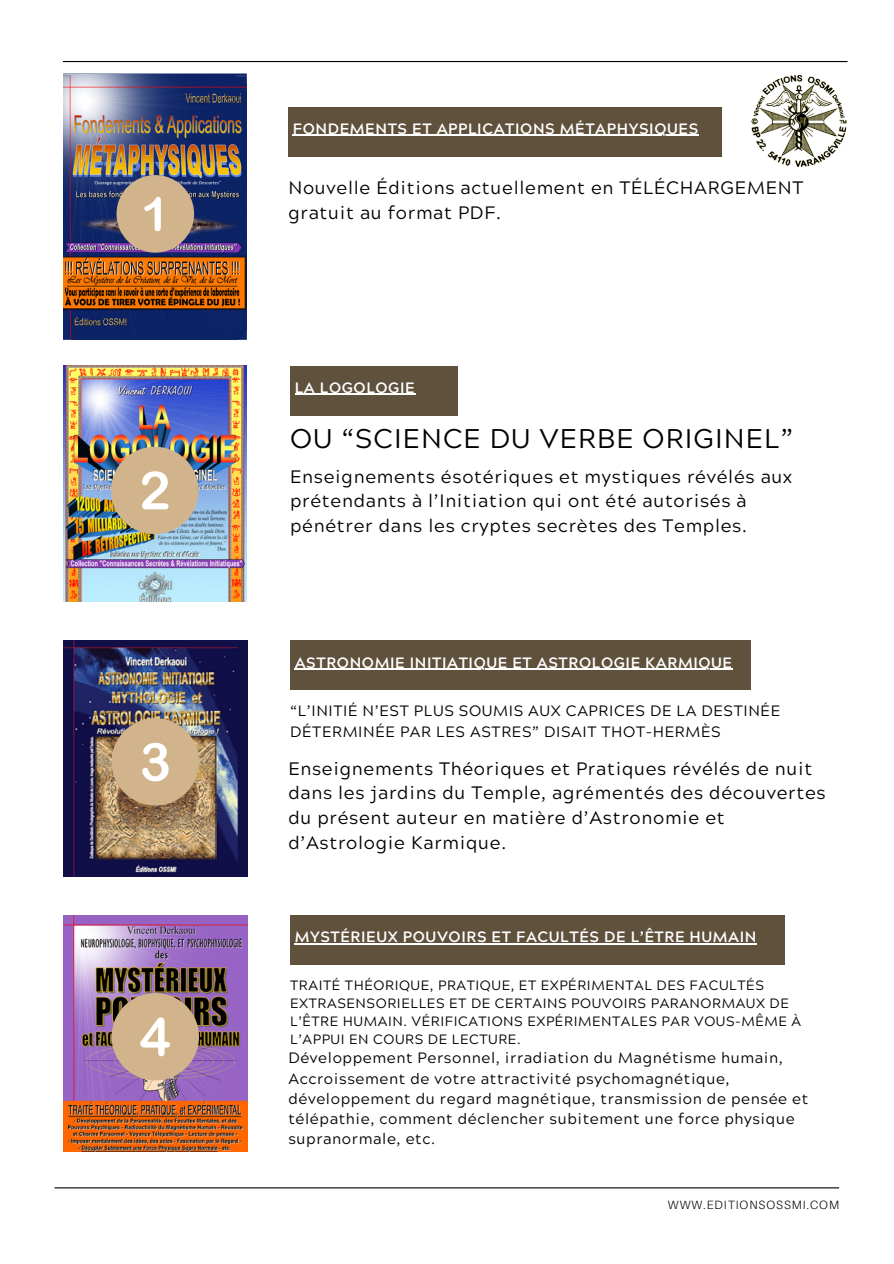
<style>
.page{position:relative;width:894px;height:1264px;background:#fff}
.page>*{position:absolute;margin:0;border:0;box-sizing:border-box;transform-origin:0 0}
.t1{font:27px "Acherus Grotesque";letter-spacing:.04em;color:#000}
.t2{font:18px/24.8px "Acherus Grotesque";letter-spacing:.04em;color:#000}
.t3{font:15px/20.2px "Acherus Grotesque";letter-spacing:.04em;color:#000}
.t4{font:700 15px "Acherus Grotesque";letter-spacing:.04em;color:#fff}
.t5{font:13.5px/18px "Acherus Grotesque";letter-spacing:.04em;color:#000}
.t6{font:300 12px "Aileron";letter-spacing:.08em;color:#000}
</style>
<div class="page">
<hr style="left:63px;top:61px;width:784px;height:1px;background:#000">
<hr style="left:55px;top:1187px;width:783px;height:1px;background:#000">
<img style="left:63px;top:73px;width:183px;height:267px">
<img style="left:63px;top:365px;width:183px;height:237px">
<img style="left:63px;top:640px;width:184px;height:236px">
<div style="left:288px;top:107px;width:433px;height:49px;background:#5f513c"></div>
<hr style="left:293px;top:135px;width:405px;height:1px;background:#fff">
<div style="left:290px;top:365px;width:167px;height:50px;background:#5f513c"></div>
<hr style="left:294px;top:394px;width:121px;height:1px;background:#fff">
<div style="left:290px;top:640px;width:460px;height:50px;background:#5f513c"></div>
<hr style="left:294px;top:668px;width:438px;height:1px;background:#fff">
<img style="left:63px;top:915px;width:184px;height:236px">
<div style="left:290px;top:915px;width:494px;height:50px;background:#5f513c"></div>
<hr style="left:294px;top:943px;width:463px;height:1px;background:#fff">
<img style="left:751px;top:74px;width:96px;height:93px">
<div style="left:116px;top:175px;width:78px;height:78px;background:#d2b48c;border-radius:50%"></div>
<svg style="left:144px;top:197px;width:17px;height:34px"></svg>
<div style="left:111px;top:447px;width:87px;height:87px;background:#d2b48c;border-radius:50%"></div>
<svg style="left:142px;top:471px;width:26px;height:38px"></svg>
<div style="left:112px;top:718px;width:87px;height:87px;background:#d2b48c;border-radius:50%"></div>
<svg style="left:142px;top:742px;width:27px;height:39px"></svg>
<div style="left:112px;top:993px;width:87px;height:87px;background:#d2b48c;border-radius:50%"></div>
<svg style="left:140px;top:1017px;width:30px;height:39px"></svg>
<p class="t4" style="left:293px;top:122px;width:407px">FONDEMENTS ET APPLICATIONS MÉTAPHYSIQUES</p>
<p class="t2" style="left:288px;top:178px;width:516px">Nouvelle Éditions actuellement en TÉLÉCHARGEMENT gratuit au format PDF.</p>
<h2 class="t4" style="left:294px;top:381px;width:121px">LA LOGOLOGIE</h2>
<h2 class="t1" style="left:290px;top:427px;width:504px">OU “SCIENCE DU VERBE ORIGINEL”</h2>
<h3 class="t2" style="left:290px;top:466px;width:503px">Enseignements ésotériques et mystiques révélés aux prétendants à l’Initiation qui ont été autorisés à pénétrer dans les cryptes secrètes des Temples.</h3>
<p class="t4" style="left:294px;top:656px;width:439px">ASTRONOMIE INITIATIQUE ET ASTROLOGIE KARMIQUE</p>
<p class="t3" style="left:290px;top:703px;width:491px">“L’INITIÉ N’EST PLUS SOUMIS AUX CAPRICES DE LA DESTINÉE<br>DÉTERMINÉE PAR LES ASTRES” DISAIT THOT-HERMÈS</p>
<h4 class="t2" style="left:288px;top:758px;width:538px">Enseignements Théoriques et Pratiques révélés de nuit dans les jardins du Temple, agrémentés des découvertes du présent auteur en matière d’Astronomie et d’Astrologie Karmique.</h4>
<h3 class="t4" style="left:294px;top:931px;width:463px">MYSTÉRIEUX POUVOIRS ET FACULTÉS DE L’ÊTRE HUMAIN</h3>
<p class="t5" style="left:290px;top:978px;width:512px">TRAITÉ THÉORIQUE, PRATIQUE, ET EXPÉRIMENTAL DES FACULTÉS EXTRASENSORIELLES ET DE CERTAINS POUVOIRS PARANORMAUX DE L’ÊTRE HUMAIN. VÉRIFICATIONS EXPÉRIMENTALES PAR VOUS-MÊME À L’APPUI EN COURS DE LECTURE.</p>
<p class="t3" style="left:288px;top:1049px;width:521px">Développement Personnel, irradiation du Magnétisme humain, Accroissement de votre attractivité psychomagnétique, développement du regard magnétique, transmission de pensée et télépathie, comment déclencher subitement une force physique supranormale, etc.</p>
<h2 class="t6" style="left:667px;top:1197px;width:173px">WWW.EDITIONSOSSMI.COM</h2>
</div>
